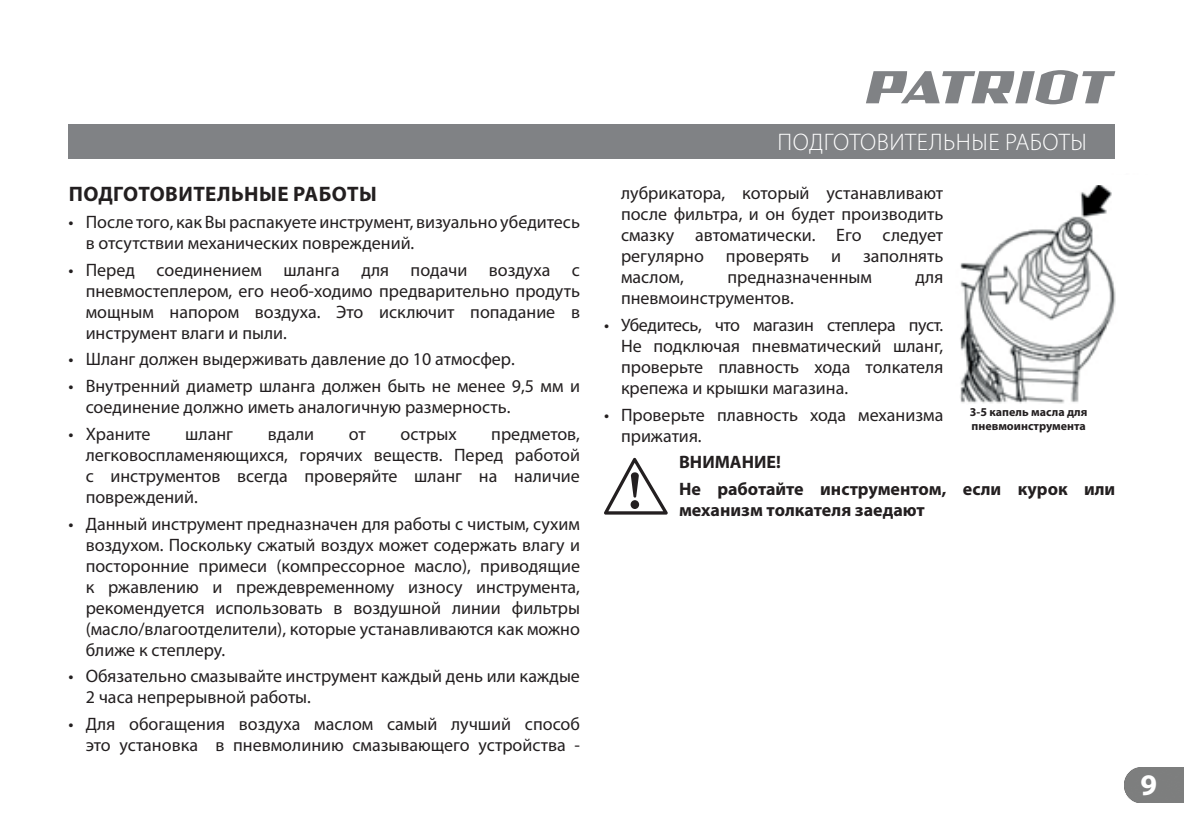
<style>
.page{position:relative;width:1184px;height:836px;background:#fff}
.page>*{position:absolute;margin:0;border:0;box-sizing:border-box;transform-origin:0 0}
.t1{font:700 30px "Myriad Pro";color:#fff}
.t2{font:300 24px "Myriad Pro";letter-spacing:.02em;color:#fff}
.t3{font:700 21px "Myriad Pro";letter-spacing:.02em;color:#231f20}
.t4{font:18px/21px "Myriad Pro";color:#231f20;text-align:justify}
.t5{font:700 18px/26.6px "Myriad Pro";color:#231f20}
.t6{font:700 12px/14.4px "Myriad Pro";color:#231f20}
</style>
<div class="page">
<div style="left:69px;top:124px;width:1046px;height:34px;background:#808285"></div>
<div style="left:1125px;top:767px;width:59px;height:34px;background:#7d7e7e"></div>
<svg style="left:866px;top:70px;width:249px;height:34px"></svg>
<img style="left:960px;top:185px;width:156px;height:219px">
<div style="left:1112px;top:180px;width:52px;height:34px;background:#fff"></div>
<svg style="left:604px;top:457px;width:64px;height:57px"></svg>
<p class="t3" style="left:69px;top:186px;width:310px">ПОДГОТОВИТЕЛЬНЫЕ РАБОТЫ</p>
<p class="t4" style="left:86px;top:212px;width:496px;text-indent:-17px">• После того, как Вы распакуете инструмент, визуально убедитесь в отсутствии механических повреждений.</p>
<p class="t4" style="left:86px;top:259px;width:496px;text-indent:-17px">• Перед соединением шланга для подачи воздуха с пневмостеплером, его необ-ходимо предварительно продуть мощным напором воздуха. Это исключит попадание в инструмент влаги и пыли.</p>
<p class="t4" style="left:69px;top:349px;width:448px">• Шланг должен выдерживать давление до 10 атмосфер.</p>
<p class="t4" style="left:86px;top:376px;width:496px;text-indent:-17px">• Внутренний диаметр шланга должен быть не менее 9,5 мм и соединение должно иметь аналогичную размерность.</p>
<p class="t4" style="left:69px;top:423px;width:84px">• Храните</p>
<p class="t4" style="left:185px;top:423px;width:49px">шланг</p>
<p class="t4" style="left:268px;top:423px;width:48px">вдали</p>
<p class="t4" style="left:349px;top:423px;width:19px">от</p>
<p class="t4" style="left:401px;top:423px;width:58px">острых</p>
<p class="t4" style="left:86px;top:423px;width:496px;text-indent:406px">предметов, легковоспламеняющихся, горячих веществ. Перед работой с инструментов всегда проверяйте шланг на наличие повреждений.</p>
<p class="t4" style="left:86px;top:513px;width:496px;text-indent:-17px">• Данный инструмент предназначен для работы с чистым, сухим воздухом. Поскольку сжатый воздух может содержать влагу и посторонние примеси (компрессорное масло), приводящие к ржавлению и преждевременному износу инструмента, рекомендуется использовать в воздушной линии фильтры (масло/влагоотделители), которые устанавливаются как можно ближе к степлеру.</p>
<p class="t4" style="left:86px;top:666px;width:496px;text-indent:-17px">• Обязательно смазывайте инструмент каждый день или каждые<br>2 часа непрерывной работы.</p>
<p class="t4" style="left:69px;top:714px;width:513px;text-align:right">• Для обогащения воздуха маслом самый лучший способ это установка в пневмолинию смазывающего устройства -</p>
<h2 class="t2" style="left:778px;top:131px;width:311px">ПОДГОТОВИТЕЛЬНЫЕ РАБОТЫ</h2>
<p class="t4" style="left:621px;top:183px;width:324px">лубрикатора, который устанавливают после фильтра, и он будет производить смазку автоматически. Его следует регулярно проверять и заполнять маслом,</p>
<p class="t4" style="left:727px;top:267px;width:146px">предназначенным</p>
<p class="t4" style="left:915px;top:267px;width:29px">для</p>
<p class="t4" style="left:621px;top:288px;width:174px">пневмоинструментов.</p>
<p class="t4" style="left:621px;top:315px;width:324px;text-indent:-17px">• Убедитесь, что магазин степлера пуст.<br>Не подключая пневматический шланг, проверьте плавность хода толкателя крепежа и крышки магазина.</p>
<p class="t4" style="left:621px;top:404px;width:324px;text-indent:-17px">• Проверьте плавность хода механизма прижатия.</p>
<p class="t5" style="left:679px;top:450px;width:438px">ВНИМАНИЕ!<br>Не работайте инструментом, если курок или</p>
<p class="t5" style="left:679px;top:498px;width:247px">механизм толкателя заедают</p>
<p class="t6" style="left:970px;top:405px;width:119px">3-5 капель масла для пневмоинструмента</p>
<h1 class="t1" style="left:1140px;top:773px;width:18px">9</h1>
</div>
